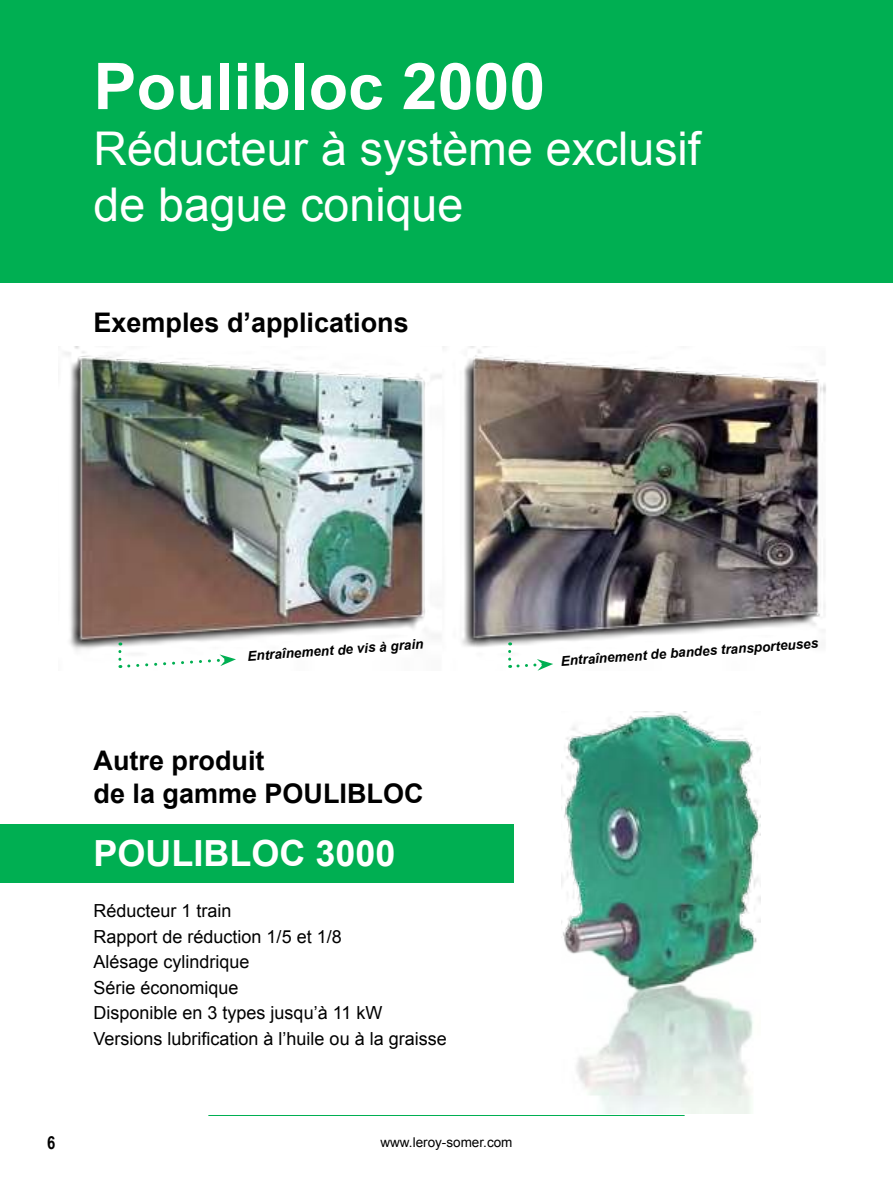
<style>
.page{position:relative;width:893px;height:1191px;background:#fff}
.page>*{position:absolute;margin:0;border:0;box-sizing:border-box;transform-origin:0 0}
.t1{font:700 64.5px "Arial";color:#fff}
.t2{font:46.5px/55.8px "Arial";color:#fff}
.t3{font:700 36px "Arial";color:#fff}
.t4{font:700 27px/32.4px "Arial";color:#000}
.t5{font:18px/25.5px "Arial";color:#000}
.t6{font:700 18px "Arial Narrow";color:#000}
.t7{font:italic 700 13.5px "Arial";color:#000}
.t8{font:13.5px "Arial";color:#000}
</style>
<div class="page">
<hr style="left:208px;top:1115px;width:477px;height:1px;background:#00af52">
<img style="left:64px;top:347px;width:762px;height:304px">
<svg style="left:118px;top:651px;width:118px;height:17px"></svg>
<svg style="left:508px;top:651px;width:45px;height:19px"></svg>
<div style="left:0;top:824px;width:513px;height:58px;background:#00af52"></div>
<img style="left:561px;top:711px;width:199px;height:402px">
<div style="left:0;top:0;width:893px;height:283px;background:#00af52"></div>
<h1 class="t1" style="left:94px;top:43px;width:453px">Poulibloc 2000</h1>
<h2 class="t2" style="left:94px;top:121px;width:609px">Réducteur à système exclusif de bague conique</h2>
<h3 class="t4" style="left:94px;top:307px;width:317px">Exemples d’applications</h3>
<p class="t7" style="left:247px;top:647px;width:178px;rotate:-4deg">Entraînement de vis à grain</p>
<p class="t7" style="left:560px;top:652px;width:260px;rotate:-4deg">Entraînement de bandes transporteuses</p>
<h3 class="t4" style="left:94px;top:745px;width:332px">Autre produit<br>de la gamme POULIBLOC</h3>
<h3 class="t3" style="left:94px;top:829px;width:304px">POULIBLOC 3000</h3>
<p class="t5" style="left:94px;top:898px;width:355px">Réducteur 1 train<br>Rapport de réduction 1/5 et 1/8<br>Alésage cylindrique<br>Série économique<br>Disponible en 3 types jusqu’à 11 kW<br>Versions lubrification à l’huile ou à la graisse</p>
<p class="t6" style="left:47px;top:1128px;width:10px">6</p>
<p class="t8" style="left:380px;top:1133px;width:134px">www.leroy-somer.com</p>
</div>
